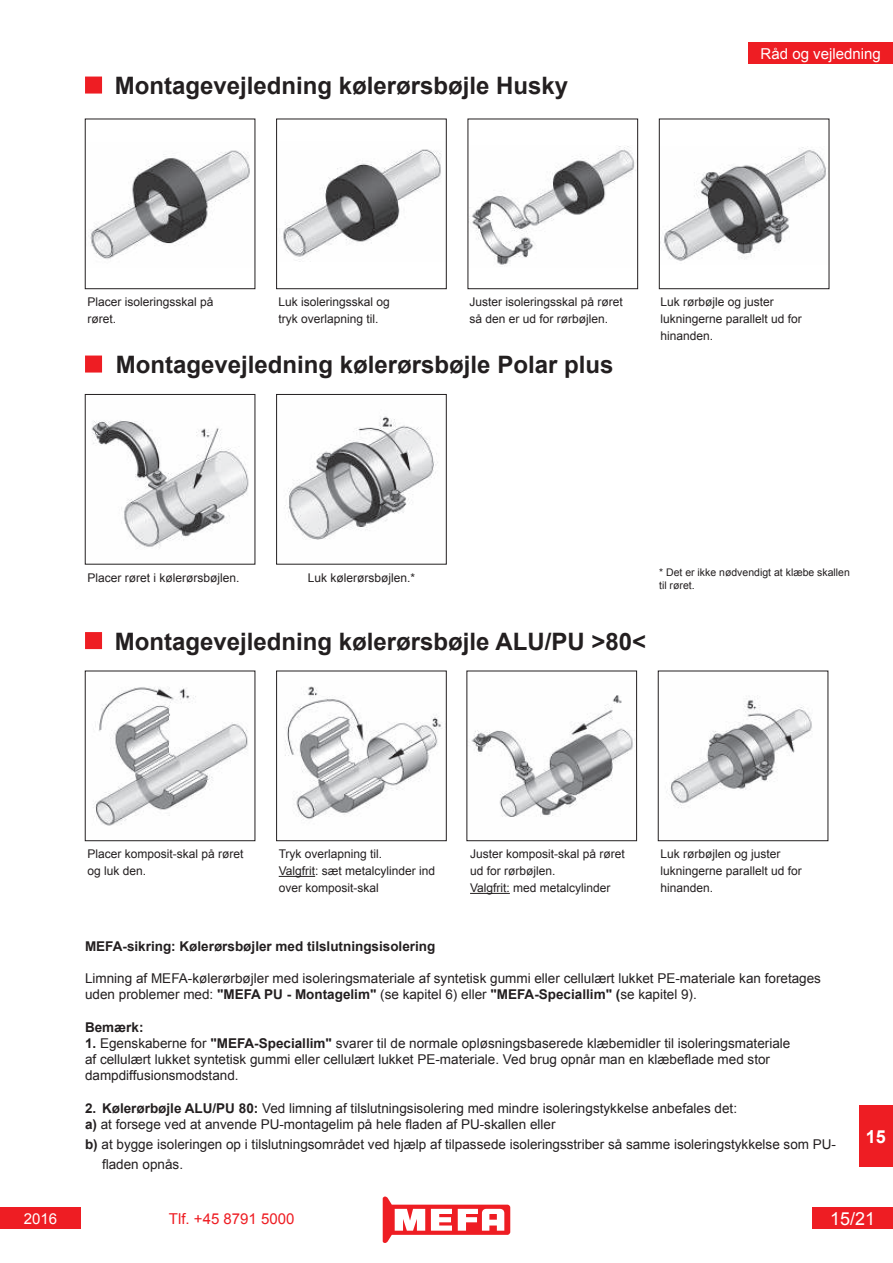
<style>
.page{position:relative;width:893px;height:1263px;background:#fff}
.page>*{position:absolute;margin:0;border:0;box-sizing:border-box;transform-origin:0 0}
.t1{font:700 24px "Arial";color:#231f20}
.t2{font:18px "Arial";color:#fff}
.t3{font:700 18px "Arial";color:#fff}
.t4{font:15px "Arial";color:#fff}
.t5{font:15px "Arial";color:#ee1d23}
.t6{font:13.5px/16.2px "Arial";color:#231f20}
.t7{font:700 13.5px "Arial";color:#231f20}
.t8{font:12px/17px "Arial";color:#231f20}
.t9{font:10.5px/12.6px "Arial";color:#231f20}
.s1{font-weight:700}
</style>
<div class="page">
<div style="left:859px;top:1106px;width:34px;height:61px;background:#ee1d23"></div>
<div style="left:748px;top:43px;width:145px;height:21px;background:#ee1d23"></div>
<svg style="left:383px;top:1196px;width:127px;height:47px"></svg>
<div style="left:812px;top:1208px;width:81px;height:21px;background:#ee1d23"></div>
<div style="left:0;top:1208px;width:81px;height:21px;background:#ee1d23"></div>
<div style="left:86px;top:77px;width:15px;height:16px;background:#ee1d23"></div>
<div style="left:85px;top:77px;width:17px;height:17px;border:2px solid #ee1d23"></div>
<div style="left:86px;top:356px;width:15px;height:16px;background:#ee1d23"></div>
<div style="left:85px;top:355px;width:17px;height:18px;border:2px solid #ee1d23"></div>
<img style="left:285px;top:416px;width:153px;height:124px">
<div style="left:276px;top:394px;width:170px;height:170px;border:1px solid #231f20"></div>
<img style="left:91px;top:420px;width:158px;height:129px">
<div style="left:85px;top:394px;width:170px;height:170px;border:1px solid #231f20"></div>
<div style="left:86px;top:633px;width:15px;height:15px;background:#ee1d23"></div>
<div style="left:85px;top:632px;width:17px;height:17px;border:2px solid #ee1d23"></div>
<img style="left:285px;top:686px;width:157px;height:134px">
<div style="left:276px;top:671px;width:170px;height:170px;border:1px solid #231f20"></div>
<img style="left:93px;top:687px;width:155px;height:139px">
<div style="left:85px;top:671px;width:170px;height:170px;border:1px solid #231f20"></div>
<img style="left:666px;top:695px;width:146px;height:113px">
<div style="left:658px;top:671px;width:170px;height:170px;border:1px solid #231f20"></div>
<img style="left:471px;top:695px;width:164px;height:122px">
<div style="left:467px;top:671px;width:170px;height:170px;border:1px solid #231f20"></div>
<hr style="left:279px;top:876px;width:36px;height:1px;background:#231f20">
<hr style="left:470px;top:893px;width:40px;height:1px;background:#231f20">
<img style="left:283px;top:149px;width:158px;height:112px">
<div style="left:276px;top:119px;width:170px;height:170px;border:1px solid #231f20"></div>
<img style="left:88px;top:150px;width:162px;height:109px">
<div style="left:85px;top:119px;width:170px;height:170px;border:1px solid #231f20"></div>
<img style="left:471px;top:146px;width:165px;height:119px">
<div style="left:468px;top:119px;width:170px;height:170px;border:1px solid #231f20"></div>
<img style="left:663px;top:147px;width:163px;height:114px">
<div style="left:659px;top:119px;width:170px;height:170px;border:1px solid #231f20"></div>
<h1 class="t1" style="left:115px;top:69px;width:455px">Montagevejledning kølerørsbøjle Husky</h1>
<p class="t4" style="left:761px;top:47px;width:122px">Råd og vejledning</p>
<p class="t8" style="left:87px;top:295px;width:128px">Placer isoleringsskal på røret.</p>
<p class="t8" style="left:278px;top:295px;width:113px">Luk isoleringsskal og tryk overlapning til.</p>
<p class="t8" style="left:469px;top:295px;width:155px">Juster isoleringsskal på røret så den er ud for rørbøjlen.</p>
<p class="t8" style="left:660px;top:295px;width:143px">Luk rørbøjle og juster lukningerne parallelt ud for hinanden.</p>
<h1 class="t1" style="left:116px;top:348px;width:499px">Montagevejledning kølerørsbøjle Polar plus</h1>
<p class="t8" style="left:87px;top:570px;width:154px">Placer røret i kølerørsbøjlen.</p>
<p class="t8" style="left:308px;top:569px;width:109px">Luk kølerørsbøjlen.*</p>
<p class="t9" style="left:659px;top:566px;width:192px">* Det er ikke nødvendigt at klæbe skallen til røret.</p>
<h1 class="t1" style="left:115px;top:624px;width:533px">Montagevejledning kølerørsbøjle ALU/PU &gt;80&lt;</h1>
<p class="t8" style="left:87px;top:846px;width:158px">Placer komposit-skal på røret og luk den.</p>
<p class="t8" style="left:279px;top:846px;width:158px">Tryk overlapning til.<br>Valgfrit: sæt metalcylinder ind over komposit-skal</p>
<p class="t8" style="left:470px;top:846px;width:156px">Juster komposit-skal på røret ud for rørbøjlen.<br>Valgfrit: med metalcylinder</p>
<p class="t8" style="left:660px;top:846px;width:143px">Luk rørbøjlen og juster lukningerne parallelt ud for hinanden.</p>
<p class="t7" style="left:85px;top:936px;width:352px">MEFA-sikring: Kølerørsbøjler med tilslutningsisolering</p>
<p class="t6" style="left:85px;top:971px;width:737px">Limning af MEFA-kølerørbøjler med isoleringsmateriale af syntetisk gummi eller cellulært lukket PE-materiale kan foretages uden problemer med: <span class="s1">"MEFA PU - Montagelim"</span> (se kapitel 6) eller <span class="s1">"MEFA-Speciallim" (</span>se kapitel 9).</p>
<p class="t7" style="left:85px;top:1021px;width:60px">Bemærk:</p>
<p class="t6" style="left:85px;top:1036px;width:707px"><span class="s1">1.</span> Egenskaberne for <span class="s1">"MEFA-Speciallim"</span> svarer til de normale opløsningsbaserede klæbemidler til isoleringsmateriale af cellulært lukket syntetisk gummi eller cellulært lukket PE-materiale. Ved brug opnår man en klæbeflade med stor dampdiffusionsmodstand.</p>
<p class="t6" style="left:85px;top:1101px;width:654px"><span class="s1">2. Kølerørbøjle ALU/PU 80:</span> Ved limning af tilslutningsisolering med mindre isoleringstykkelse anbefales det: <span class="s1">a)</span> at forsege ved at anvende PU-montagelim på hele fladen af PU-skallen eller</p>
<p class="t6" style="left:102px;top:1135px;width:735px;line-height:19.8px;text-indent:-17px"><span class="s1">b)</span> at bygge isoleringen op i tilslutningsområdet ved hjælp af tilpassede isoleringsstriber så samme isoleringstykkelse som PU&shy;fladen opnås.</p>
<h2 class="t3" style="left:866px;top:1130px;width:22px">15</h2>
<p class="t4" style="left:24px;top:1213px;width:35px">2016</p>
<p class="t5" style="left:169px;top:1213px;width:127px">Tlf. +45 8791 5000</p>
<h2 class="t2" style="left:830px;top:1211px;width:47px">15/21</h2>
</div>
